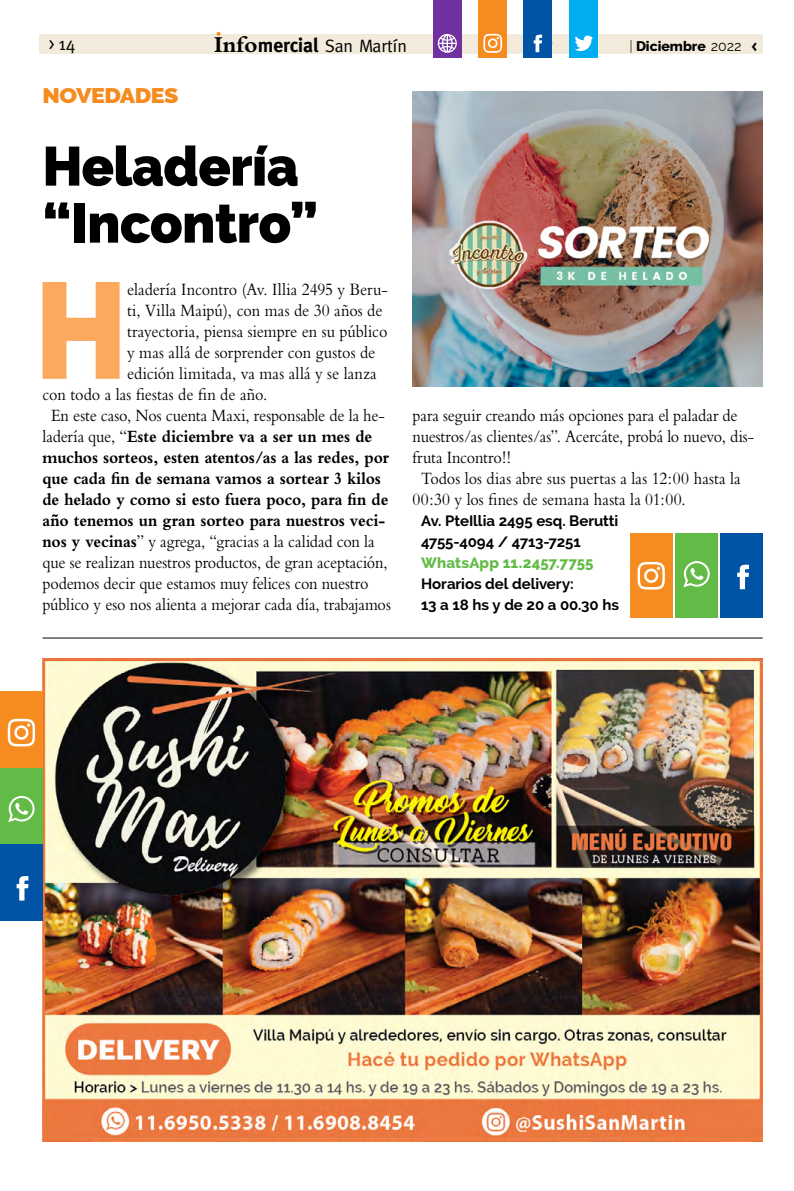
<style>
.page{position:relative;width:794px;height:1191px;background:#fff}
.page>*{position:absolute;margin:0;border:0;box-sizing:border-box;transform-origin:0 0}
.t1{font:900 136.3px "Raleway";color:#faa95d;scale:.9 1}
.t2{font:900 55px/57px "Raleway";letter-spacing:-.01em;color:#000}
.t3{font:900 21px "Raleway";letter-spacing:-.02em;color:#f68b1f;scale:1.1 1}
.t4{font:18px "Bembo";color:#000;scale:.9 1}
.t5{font:700 18px "Bembo";letter-spacing:-.01em;color:#000;scale:.9 1}
.t6{font:18px "Bembo";letter-spacing:.02em;color:#000;scale:.9 1}
.t7{font:18px "Meta";color:#000}
.t8{font:17.8px "Meta";color:#000}
.t9{font:700 15px/21px "Raleway";letter-spacing:-.005em;color:#000}
.t10{font:800 15px "Raleway";letter-spacing:.005em;color:#62bb46}
.t11{font:800 14px "Raleway";color:#000}
.s1{font-family:"Bembo";font-weight:700;font-size:23.8px}
.s2{font-weight:700;font-size:19.8px}
.s3{font-family:"Times New Roman";font-weight:400}
.s4{font-weight:400}
.s5{font-family:"Meta";font-weight:700}
.s6{font-weight:700}
</style>
<div class="page">
<div style="left:40px;top:35px;width:723px;height:19px;background:#f2eada"></div>
<svg style="left:216px;top:32px;width:4px;height:4px"></svg>
<div style="left:478px;top:0;width:29px;height:58px;background:#f68b1f"></div>
<svg style="left:483px;top:33px;width:20px;height:20px"></svg>
<div style="left:524px;top:0;width:28px;height:58px;background:#0053a5"></div>
<svg style="left:533px;top:34px;width:10px;height:19px"></svg>
<div style="left:569px;top:0;width:28px;height:58px;background:#00aeef"></div>
<svg style="left:575px;top:35px;width:18px;height:16px"></svg>
<div style="left:433px;top:0;width:28px;height:58px;background:#7030a0"></div>
<svg style="left:438px;top:34px;width:19px;height:19px"></svg>
<div style="left:675px;top:533px;width:42px;height:84px;background:#62bb46"></div>
<div style="left:630px;top:533px;width:42px;height:84px;background:#f68b1f"></div>
<svg style="left:637px;top:554px;width:73px;height:42px"></svg>
<div style="left:720px;top:533px;width:43px;height:84px;background:#0053a5"></div>
<svg style="left:737px;top:564px;width:12px;height:26px"></svg>
<img style="left:43px;top:658px;width:720px;height:484px">
<div style="left:0;top:768px;width:43px;height:76px;background:#62bb46"></div>
<svg style="left:8px;top:795px;width:27px;height:28px"></svg>
<div style="left:0;top:691px;width:43px;height:77px;background:#f68b1f"></div>
<svg style="left:7px;top:718px;width:28px;height:29px"></svg>
<div style="left:0;top:844px;width:43px;height:77px;background:#0053a5"></div>
<svg style="left:16px;top:876px;width:13px;height:25px"></svg>
<hr style="left:43px;top:638px;width:720px;height:1px;background:#000">
<img style="left:412px;top:92px;width:351px;height:294px">
<p class="t7" style="left:49px;top:34px;width:28px">&gt; 14</p>
<p class="t8" style="left:214px;top:36px;width:194px"><span class="s1">Info</span><span class="s2">mercial</span> San Martín</p>
<p class="t11" style="left:629px;top:38px;width:129px"><span class="s3">|</span> Diciembre <span class="s4">2022</span> <span class="s5">&lt;</span></p>
<p class="t3" style="left:43px;top:83px;width:125px">NOVEDADES</p>
<h2 class="t2" style="left:43px;top:138px;width:277px">Heladería “Incontro”</h2>
<h1 class="t1" style="left:35px;top:252px;width:104px">H</h1>
<p class="t4" style="left:127px;top:279px;width:291px">eladería Incontro (Av. Illia 2495 y Beru-</p>
<p class="t4" style="left:127px;top:300px;width:285px">ti, Villa Maipú), con mas de 30 años de</p>
<p class="t4" style="left:127px;top:321px;width:291px">trayectoria, piensa siempre en su público</p>
<p class="t4" style="left:127px;top:342px;width:277px">y mas allá de sorprender con gustos de</p>
<p class="t6" style="left:127px;top:363px;width:279px">edición limitada, va mas allá y se lanza</p>
<p class="t4" style="left:43px;top:384px;width:251px">con todo a las fiestas de fin de año.</p>
<p class="t4" style="left:51px;top:405px;width:372px">En este caso, Nos cuenta Maxi, responsable de la he-</p>
<p class="t5" style="left:43px;top:426px;width:368px"><span class="s4">ladería que, “</span>Este diciembre va a ser un mes de</p>
<p class="t5" style="left:43px;top:447px;width:387px">muchos sorteos, esten atentos/as a las redes, por</p>
<p class="t5" style="left:43px;top:468px;width:377px">que cada fin de semana vamos a sortear 3 kilos</p>
<p class="t5" style="left:43px;top:489px;width:386px">de helado y como si esto fuera poco, para fin de</p>
<p class="t5" style="left:43px;top:510px;width:382px">año tenemos un gran sorteo para nuestros veci-</p>
<p class="t4" style="left:43px;top:531px;width:370px"><span class="s6">nos y vecinas</span>” y agrega, “gracias a la calidad con la</p>
<p class="t4" style="left:43px;top:552px;width:385px">que se realizan nuestros productos, de gran aceptación,</p>
<p class="t4" style="left:43px;top:573px;width:364px">podemos decir que estamos muy felices con nuestro</p>
<p class="t4" style="left:43px;top:594px;width:388px">público y eso nos alienta a mejorar cada día, trabajamos</p>
<p class="t4" style="left:412px;top:405px;width:363px">para seguir creando más opciones para el paladar de</p>
<p class="t4" style="left:412px;top:426px;width:381px">nuestros/as clientes/as”. Acercáte, probá lo nuevo, dis-</p>
<p class="t4" style="left:412px;top:447px;width:111px">fruta Incontro!!</p>
<p class="t4" style="left:421px;top:468px;width:356px">Todos los dias abre sus puertas a las 12:00 hasta la</p>
<p class="t4" style="left:412px;top:489px;width:305px">00:30 y los fines de semana hasta la 01:00.</p>
<p class="t9" style="left:421px;top:510px;width:199px">Av. PteIllia 2495 esq. Berutti<br>4755-4094 / 4713-7251</p>
<p class="t10" style="left:421px;top:554px;width:174px">WhatsApp 11.2457.7755</p>
<p class="t9" style="left:421px;top:573px;width:199px">Horarios del delivery:<br>13 a 18 hs y de 20 a 00.30 hs</p>
</div>
